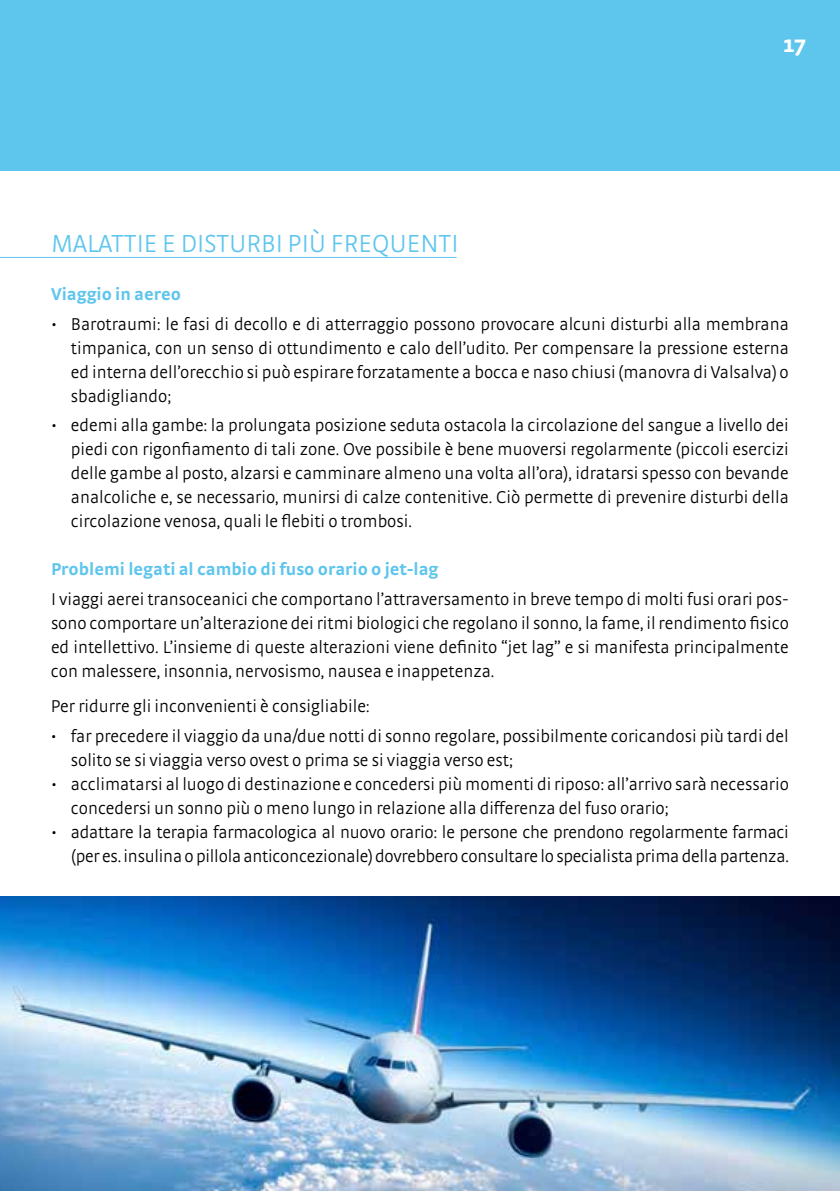
<style>
.page{position:relative;width:840px;height:1191px;background:#fff}
.page>*{position:absolute;margin:0;border:0;box-sizing:border-box;transform-origin:0 0}
.t1{font:300 26px "Strada";color:#5ec5ed}
.t2{font:700 24px "Strada";color:#fff}
.t3{font:300 18px/24px "Strada";color:#000;text-align:justify}
.t4{font:700 18px "Strada";color:#5ec5ed}
</style>
<div class="page">
<div style="left:0;top:0;width:839px;height:170px;background:#5ec5ed"></div>
<hr style="left:0;top:257px;width:456px;height:1px;background:#5ec5ed">
<img style="left:0;top:896px;width:839px;height:295px">
<h2 class="t2" style="left:782px;top:30px;width:24px">17</h2>
<h1 class="t1" style="left:51px;top:229px;width:409px">MALATTIE E DISTURBI PIÙ FREQUENTI</h1>
<p class="t4" style="left:51px;top:283px;width:131px">Viaggio in aereo</p>
<p class="t3" style="left:71px;top:311px;width:719px;text-indent:-20px">• Barotraumi: le fasi di decollo e di atterraggio possono provocare alcuni disturbi alla membrana timpanica, con un senso di ottundimento e calo dell’udito. Per compensare la pressione esterna ed interna dell’orecchio si può espirare forzatamente a bocca e naso chiusi (manovra di Valsalva) o sbadigliando;</p>
<p class="t3" style="left:71px;top:413px;width:719px;text-indent:-20px">• edemi alla gambe: la prolungata posizione seduta ostacola la circolazione del sangue a livello dei piedi con rigonfiamento di tali zone. Ove possibile è bene muoversi regolarmente (piccoli esercizi delle gambe al posto, alzarsi e camminare almeno una volta all’ora), idratarsi spesso con bevande analcoliche e, se necessario, munirsi di calze contenitive. Ciò permette di prevenire disturbi della circolazione venosa, quali le flebiti o trombosi.</p>
<p class="t4" style="left:51px;top:558px;width:389px">Problemi legati al cambio di fuso orario o jet-lag</p>
<p class="t3" style="left:51px;top:587px;width:739px">I viaggi aerei transoceanici che comportano l’attraversamento in breve tempo di molti fusi orari pos&shy;sono comportare un’alterazione dei ritmi biologici che regolano il sonno, la fame, il rendimento fisico ed intellettivo. L’insieme di queste alterazioni viene definito “jet lag” e si manifesta principalmente con malessere, insonnia, nervosismo, nausea e inappetenza.</p>
<p class="t3" style="left:51px;top:694px;width:320px">Per ridurre gli inconvenienti è consigliabile:</p>
<p class="t3" style="left:71px;top:724px;width:719px;text-indent:-20px">• far precedere il viaggio da una/due notti di sonno regolare, possibilmente coricandosi più tardi del solito se si viaggia verso ovest o prima se si viaggia verso est;</p>
<p class="t3" style="left:71px;top:772px;width:719px;text-indent:-20px">• acclimatarsi al luogo di destinazione e concedersi più momenti di riposo: all’arrivo sarà necessario concedersi un sonno più o meno lungo in relazione alla differenza del fuso orario;</p>
<p class="t3" style="left:51px;top:820px;width:739px;text-align:right">• adattare la terapia farmacologica al nuovo orario: le persone che prendono regolarmente farmaci (per es. insulina o pillola anticoncezionale) dovrebbero consultare lo specialista prima della partenza.</p>
</div>
